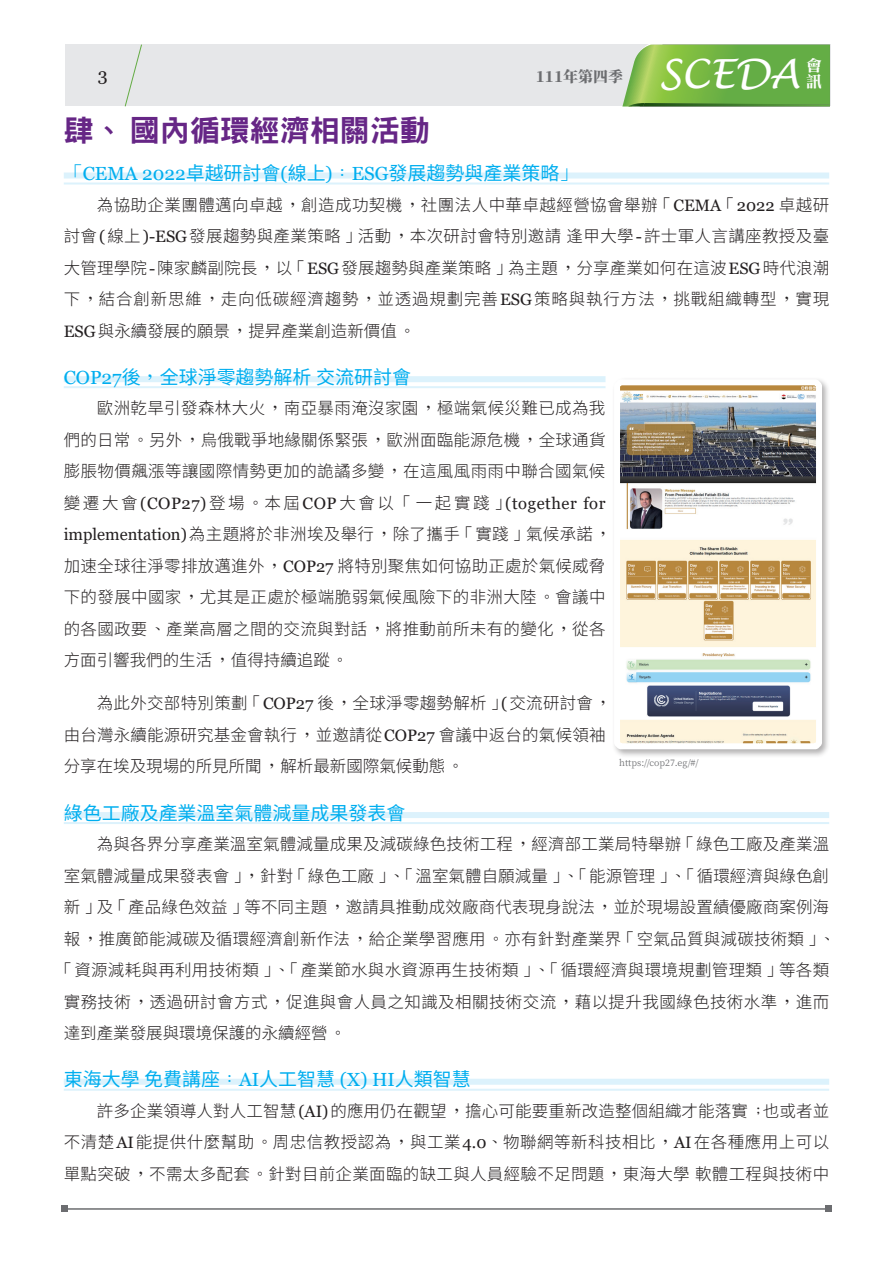
<style>
.page{position:relative;width:893px;height:1263px;background:#fff}
.page>*{position:absolute;margin:0;border:0;box-sizing:border-box;transform-origin:0 0}
.t1{font:italic 40.2px "Lucida Handwriting";color:#fff}
.t2{font:30px "DF Hei Std W9";color:#662686}
.H2_內文標_中{font:18.9px "Noto Sans CJ Ksc";color:#00aeef}
.t3{font:18px "Georgia";color:#231f20}
.內文{font:300 16.5px/31.5px "Noto Sans CJ Ksc";letter-spacing:.02em;color:#231f20;text-align:justify}
.內文-2{font:300 16.5px "Noto Sans CJ Ksc";color:#231f20}
.t4{font:15.9px/15.9px "DF Li Song Std W7";color:#fff}
.t5{font:900 15px "Noto Serif CJ Ktc";color:#6c6d70}
.圖說{font:9px "Noto Serif CJ Ktc";color:#6c6d70}
.s1{font-family:"Adobe Ming Std";font-weight:300}
.s2{font-family:"Georgia"}
.s3{font-family:"Adobe Ming Std"}
.s4{font-family:"Georgia";font-weight:400}
</style>
<div class="page">
<div style="left:65px;top:45px;width:766px;height:61px;background:#e6e7e9"></div>
<svg style="left:622px;top:45px;width:208px;height:61px;background:#76b54c"></svg>
<hr style="left:65px;top:1208px;width:763px;height:2px;background:#6c6d70">
<svg style="left:62px;top:1206px;width:6px;height:6px"></svg>
<svg style="left:825px;top:1206px;width:6px;height:6px"></svg>
<svg style="left:125px;top:44px;width:17px;height:63px"></svg>
<div style="left:64px;top:173px;width:765px;height:6px;background:#dcf2fc"></div>
<hr style="left:64px;top:183px;width:765px;height:2px;background:#dcf2fc">
<div style="left:64px;top:376px;width:541px;height:6px;background:#dcf2fc"></div>
<hr style="left:64px;top:386px;width:541px;height:2px;background:#dcf2fc">
<div style="left:64px;top:812px;width:765px;height:6px;background:#dcf2fc"></div>
<hr style="left:64px;top:822px;width:765px;height:2px;background:#dcf2fc">
<div style="left:64px;top:1079px;width:765px;height:6px;background:#dcf2fc"></div>
<hr style="left:64px;top:1089px;width:765px;height:2px;background:#dcf2fc">
<div style="left:611px;top:377px;width:219px;height:381px;background:#231f20;opacity:.35"></div>
<img style="left:611px;top:377px;width:214px;height:375px">
<h1 class="t1" style="left:659px;top:50px;width:143px">SCEDA</h1>
<p class="t4" style="left:806px;top:57px;width:17px">會訊</p>
<p class="t3" style="left:98px;top:63px;width:11px">3</p>
<p class="t5" style="left:536px;top:68px;width:89px">111年第四季</p>
<p class="t2" style="left:64px;top:114px;width:368px">肆、 國內循環經濟相關活動</p>
<p class="H2_內文標_中" style="left:64px;top:162px;width:516px"><span class="s1">「</span><span class="s2">CEMA 2022</span>卓越研討會<span class="s2">(</span>線上<span class="s2">)</span><span class="s1">：</span><span class="s2">ESG</span>發展趨勢與產業策略<span class="s1">」</span></p>
<p class="內文" style="left:64px;top:189px;width:767px;text-indent:33px">為協助企業團體邁向卓越<span class="s3">，</span>創造成功契機<span class="s3">，</span>社團法人中華卓越經營協會舉辦<span class="s3">「</span><span class="s4">CEMA</span><span class="s3">「</span><span class="s4">2022</span> 卓越研討會<span class="s4">(</span>線上<span class="s4">)-ESG</span>發展趨勢與產業策略<span class="s3">」</span>活動<span class="s3">，</span>本次研討會特別邀請逢甲大學<span class="s4">-</span>許士軍人言講座教授及臺大管理學院<span class="s4">-</span>陳家麟副院長<span class="s3">，</span>以<span class="s3">「</span><span class="s4">ESG</span>發展趨勢與產業策略<span class="s3">」</span>為主題<span class="s3">，</span>分享產業如何在這波<span class="s4">ESG</span>時代浪潮下<span class="s3">，</span>結合創新思維<span class="s3">，</span>走向低碳經濟趨勢<span class="s3">，</span>並透過規劃完善<span class="s4">ESG</span>策略與執行方法<span class="s3">，</span>挑戰組織轉型<span class="s3">，</span>實現<span class="s4">ESG</span>與永續發展的願景<span class="s3">，</span>提昇產業創造新價值<span class="s3">。</span></p>
<p class="H2_內文標_中" style="left:64px;top:366px;width:349px"><span class="s2">COP27</span>後<span class="s1">，</span>全球淨零趨勢解析交流研討會</p>
<p class="內文" style="left:64px;top:393px;width:549px;text-align:left;text-indent:33px">歐洲乾旱引發森林大火<span class="s3">，</span>南亞暴雨淹沒家園<span class="s3">，</span>極端氣候災難已成為我們的日常<span class="s3">。</span>另外<span class="s3">，</span>烏俄戰爭地緣關係緊張<span class="s3">，</span>歐洲面臨能源危機<span class="s3">，</span>全球通貨膨脹物價飆漲等讓國際情勢更加的詭譎多變<span class="s3">，</span>在這風風雨雨中聯合國氣候變遷大會<span class="s4">(COP27)</span>登場<span class="s3">。</span>本屆<span class="s4">COP</span>大會以<span class="s3">「</span>一起實踐<span class="s3">」</span><span class="s4">(together for implementation)</span>為主題將於非洲埃及舉行<span class="s3">，</span>除了攜手<span class="s3">「</span>實踐<span class="s3">」</span>氣候承諾<span class="s3">，</span>加速全球往淨零排放邁進外<span class="s3">，</span><span class="s4">COP27</span> 將特別聚焦如何協助正處於氣候威脅下的發展中國家<span class="s3">，</span>尤其是正處於極端脆弱氣候風險下的非洲大陸<span class="s3">。</span>會議中的各國政要<span class="s3">、</span>產業高層之間的交流與對話<span class="s3">，</span>將推動前所未有的變化<span class="s3">，</span>從各方面引響我們的生活<span class="s3">，</span>值得持續追蹤<span class="s3">。</span></p>
<p class="內文" style="left:64px;top:688px;width:549px;text-align:left;text-indent:33px">為此外交部特別策劃<span class="s3">「</span><span class="s4">COP27</span> 後<span class="s3">，</span>全球淨零趨勢解析<span class="s3">」</span><span class="s4">(</span>交流研討會<span class="s3">，</span>由台灣永續能源研究基金會執行<span class="s3">，</span>並邀請從<span class="s4">COP27</span> 會議中返台的氣候領袖分享在埃及現場的所見所聞<span class="s3">，</span>解析最新國際氣候動態<span class="s3">。</span></p>
<p class="H2_內文標_中" style="left:64px;top:802px;width:343px">綠色工廠及產業溫室氣體減量成果發表會</p>
<p class="內文" style="left:97px;top:829px;width:734px">為與各界分享產業溫室氣體減量成果及減碳綠色技術工程<span class="s3">，</span>經濟部工業局特舉辦<span class="s3">「</span>綠色工廠及產業溫</p>
<p class="內文" style="left:64px;top:860px;width:767px">室氣體減量成果發表會<span class="s3">」，</span>針對<span class="s3">「</span>綠色工廠<span class="s3">」、「</span>溫室氣體自願減量<span class="s3">」、「</span>能源管理<span class="s3">」、「</span>循環經濟與綠色創</p>
<p class="內文" style="left:64px;top:892px;width:767px">新<span class="s3">」</span>及<span class="s3">「</span>產品綠色效益<span class="s3">」</span>等不同主題<span class="s3">，</span>邀請具推動成效廠商代表現身說法<span class="s3">，</span>並於現場設置績優廠商案例海</p>
<p class="內文" style="left:64px;top:923px;width:773px">報<span class="s3">，</span>推廣節能減碳及循環經濟創新作法<span class="s3">，</span>給企業學習應用<span class="s3">。</span>亦有針對產業界<span class="s3">「</span>空氣品質與減碳技術類<span class="s3">」、</span></p>
<p class="內文" style="left:56px;top:955px;width:775px"><span class="s3">「</span>資源減耗與再利用技術類<span class="s3">」、「</span>產業節水與水資源再生技術類<span class="s3">」、「</span>循環經濟與環境規劃管理類<span class="s3">」</span>等各類</p>
<p class="內文" style="left:64px;top:986px;width:767px">實務技術<span class="s3">，</span>透過研討會方式<span class="s3">，</span>促進與會人員之知識及相關技術交流<span class="s3">，</span>藉以提升我國綠色技術水準<span class="s3">，</span>進而</p>
<p class="內文-2" style="left:64px;top:1024px;width:284px">達到產業發展與環境保護的永續經營<span class="s3">。</span></p>
<p class="H2_內文標_中" style="left:64px;top:1068px;width:408px">東海大學免費講座<span class="s1">：</span><span class="s2">AI</span>人工智慧 <span class="s2">(X) HI</span>人類智慧</p>
<p class="內文" style="left:64px;top:1095px;width:767px;text-indent:33px">許多企業領導人對人工智慧<span class="s4">(AI)</span>的應用仍在觀望<span class="s3">，</span>擔心可能要重新改造整個組織才能落實<span class="s3">；</span>也或者並不清楚<span class="s4">AI</span>能提供什麼幫助<span class="s3">。</span>周忠信教授認為<span class="s3">，</span>與工業<span class="s4">4.0</span><span class="s3">、</span>物聯網等新科技相比<span class="s3">，</span><span class="s4">AI</span>在各種應用上可以單點突破<span class="s3">，</span>不需太多配套<span class="s3">。</span>針對目前企業面臨的缺工與人員經驗不足問題<span class="s3">，</span>東海大學軟體工程與技術中</p>
<p class="圖說" style="left:619px;top:757px;width:81px">https://cop27.eg/#/</p>
</div>
